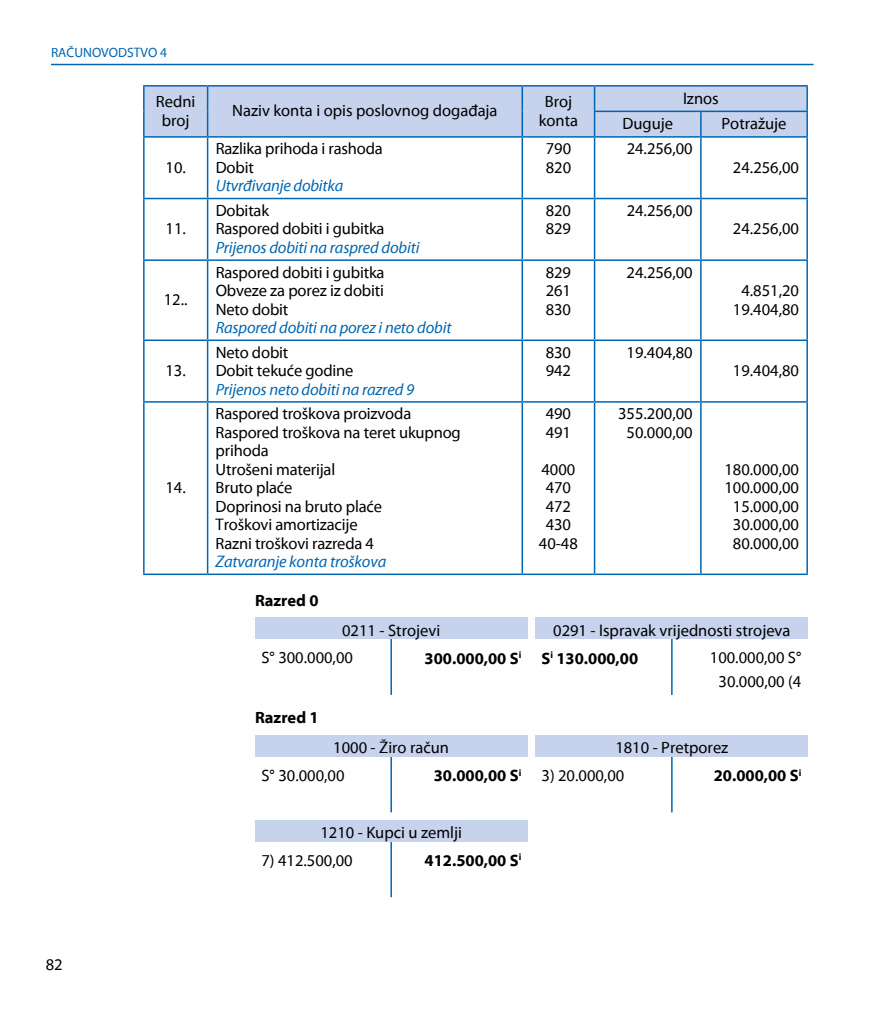
<style>
.page{position:relative;width:893px;height:1021px;background:#fff}
.page>*{position:absolute;margin:0;border:0;box-sizing:border-box;transform-origin:0 0}
.t1{font:16.5px/18.5px "FS Myriad Pro";color:#000}
.t2{font:italic 16.5px "FS Myriad Pro";letter-spacing:-.01em;color:#0066b3}
.t3{font:700 16.5px "FS Myriad Pro";color:#000}
.t4{font:13.5px "FS Myriad Pro";color:#0066b3}
.t5{font:700 9.6px "FS Myriad Pro";color:#000}
</style>
<div class="page">
<hr style="left:51px;top:64px;width:763px;height:1px;background:#0066b3">
<svg style="left:145px;top:138px;width:661px;height:435px"></svg>
<hr style="left:143px;top:85px;width:65px;height:2px;background:#0066b3">
<hr style="left:143px;top:87px;width:2px;height:24px;background:#0066b3">
<hr style="left:208px;top:85px;width:314px;height:2px;background:#0066b3">
<hr style="left:522px;top:85px;width:73px;height:2px;background:#0066b3">
<hr style="left:143px;top:111px;width:2px;height:25px;background:#0066b3">
<hr style="left:595px;top:85px;width:106px;height:2px;background:#0066b3">
<hr style="left:701px;top:85px;width:107px;height:2px;background:#0066b3">
<hr style="left:806px;top:87px;width:2px;height:24px;background:#0066b3">
<div style="left:144px;top:86px;width:663px;height:50px;background:#c7d2ec"></div>
<hr style="left:701px;top:111px;width:107px;height:1px;background:#0066b3">
<hr style="left:700px;top:112px;width:2px;height:24px;background:#0066b3">
<hr style="left:806px;top:112px;width:2px;height:24px;background:#0066b3">
<hr style="left:143px;top:136px;width:65px;height:2px;background:#0066b3">
<hr style="left:143px;top:138px;width:2px;height:60px;background:#0066b3">
<hr style="left:208px;top:136px;width:314px;height:2px;background:#0066b3">
<hr style="left:207px;top:138px;width:1px;height:60px;background:#0066b3">
<hr style="left:522px;top:136px;width:73px;height:2px;background:#0066b3">
<hr style="left:521px;top:138px;width:2px;height:60px;background:#0066b3">
<hr style="left:595px;top:136px;width:106px;height:2px;background:#0066b3">
<hr style="left:594px;top:138px;width:1px;height:60px;background:#0066b3">
<hr style="left:701px;top:136px;width:107px;height:2px;background:#0066b3">
<hr style="left:700px;top:138px;width:2px;height:60px;background:#0066b3">
<hr style="left:806px;top:138px;width:2px;height:60px;background:#0066b3">
<hr style="left:143px;top:198px;width:65px;height:1px;background:#0066b3">
<hr style="left:143px;top:199px;width:2px;height:60px;background:#0066b3">
<hr style="left:208px;top:198px;width:314px;height:1px;background:#0066b3">
<hr style="left:207px;top:199px;width:1px;height:60px;background:#0066b3">
<hr style="left:522px;top:198px;width:73px;height:1px;background:#0066b3">
<hr style="left:521px;top:199px;width:2px;height:60px;background:#0066b3">
<hr style="left:595px;top:198px;width:106px;height:1px;background:#0066b3">
<hr style="left:594px;top:199px;width:1px;height:60px;background:#0066b3">
<hr style="left:701px;top:198px;width:107px;height:1px;background:#0066b3">
<hr style="left:700px;top:199px;width:2px;height:60px;background:#0066b3">
<hr style="left:806px;top:199px;width:2px;height:60px;background:#0066b3">
<hr style="left:143px;top:259px;width:65px;height:2px;background:#0066b3">
<hr style="left:143px;top:261px;width:2px;height:78px;background:#0066b3">
<hr style="left:208px;top:259px;width:314px;height:2px;background:#0066b3">
<hr style="left:207px;top:261px;width:1px;height:78px;background:#0066b3">
<hr style="left:522px;top:259px;width:73px;height:2px;background:#0066b3">
<hr style="left:521px;top:261px;width:2px;height:78px;background:#0066b3">
<hr style="left:595px;top:259px;width:106px;height:2px;background:#0066b3">
<hr style="left:594px;top:261px;width:1px;height:78px;background:#0066b3">
<hr style="left:701px;top:259px;width:107px;height:2px;background:#0066b3">
<hr style="left:700px;top:261px;width:2px;height:78px;background:#0066b3">
<hr style="left:806px;top:261px;width:2px;height:78px;background:#0066b3">
<hr style="left:143px;top:339px;width:65px;height:2px;background:#0066b3">
<hr style="left:143px;top:341px;width:2px;height:60px;background:#0066b3">
<hr style="left:208px;top:339px;width:314px;height:2px;background:#0066b3">
<hr style="left:207px;top:341px;width:1px;height:60px;background:#0066b3">
<hr style="left:522px;top:339px;width:73px;height:2px;background:#0066b3">
<hr style="left:521px;top:341px;width:2px;height:60px;background:#0066b3">
<hr style="left:595px;top:339px;width:106px;height:2px;background:#0066b3">
<hr style="left:594px;top:341px;width:1px;height:60px;background:#0066b3">
<hr style="left:701px;top:339px;width:107px;height:2px;background:#0066b3">
<hr style="left:700px;top:341px;width:2px;height:60px;background:#0066b3">
<hr style="left:806px;top:341px;width:2px;height:60px;background:#0066b3">
<hr style="left:143px;top:401px;width:65px;height:1px;background:#0066b3">
<hr style="left:143px;top:402px;width:2px;height:171px;background:#0066b3">
<hr style="left:208px;top:401px;width:314px;height:1px;background:#0066b3">
<hr style="left:207px;top:402px;width:1px;height:171px;background:#0066b3">
<hr style="left:522px;top:401px;width:73px;height:1px;background:#0066b3">
<hr style="left:521px;top:402px;width:2px;height:171px;background:#0066b3">
<hr style="left:595px;top:401px;width:106px;height:1px;background:#0066b3">
<hr style="left:594px;top:402px;width:1px;height:171px;background:#0066b3">
<hr style="left:701px;top:401px;width:107px;height:1px;background:#0066b3">
<hr style="left:700px;top:402px;width:2px;height:171px;background:#0066b3">
<hr style="left:806px;top:402px;width:2px;height:171px;background:#0066b3">
<hr style="left:143px;top:573px;width:65px;height:2px;background:#0066b3">
<hr style="left:208px;top:573px;width:314px;height:2px;background:#0066b3">
<hr style="left:522px;top:573px;width:73px;height:2px;background:#0066b3">
<hr style="left:595px;top:573px;width:106px;height:2px;background:#0066b3">
<hr style="left:701px;top:573px;width:107px;height:2px;background:#0066b3">
<hr style="left:390px;top:637px;width:2px;height:58px;background:#0066b3">
<hr style="left:671px;top:637px;width:2px;height:58px;background:#0066b3">
<div style="left:255px;top:617px;width:272px;height:22px;background:#c7d2ec"></div>
<div style="left:536px;top:617px;width:272px;height:22px;background:#c7d2ec"></div>
<hr style="left:390px;top:755px;width:2px;height:57px;background:#0066b3">
<hr style="left:671px;top:755px;width:2px;height:57px;background:#0066b3">
<div style="left:255px;top:735px;width:272px;height:21px;background:#c7d2ec"></div>
<div style="left:536px;top:735px;width:272px;height:21px;background:#c7d2ec"></div>
<hr style="left:390px;top:839px;width:2px;height:58px;background:#0066b3">
<div style="left:255px;top:820px;width:272px;height:21px;background:#c7d2ec"></div>
<p class="t4" style="left:51px;top:45px;width:118px">RAČUNOVODSTVO 4</p>
<p class="t1" style="left:156px;top:93px;width:41px;text-align:center">Redni broj</p>
<p class="t1" style="left:232px;top:102px;width:267px">Naziv konta i opis poslovnog događaja</p>
<p class="t1" style="left:539px;top:93px;width:41px;text-align:center">Broj konta</p>
<p class="t1" style="left:683px;top:89px;width:37px">Iznos</p>
<p class="t1" style="left:622px;top:115px;width:52px">Duguje</p>
<p class="t1" style="left:721px;top:115px;width:67px">Potražuje</p>
<p class="t1" style="left:46px;top:955px;width:18px">82</p>
<p class="t1" style="left:166px;top:158px;width:22px">10.</p>
<p class="t1" style="left:166px;top:220px;width:22px">11.</p>
<p class="t1" style="left:164px;top:291px;width:25px">12..</p>
<p class="t1" style="left:165px;top:362px;width:22px">13.</p>
<p class="t1" style="left:165px;top:479px;width:22px">14.</p>
<p class="t1" style="left:216px;top:140px;width:169px">Razlika prihoda i rashoda<br>Dobit</p>
<p class="t2" style="left:216px;top:177px;width:129px">Utvrđivanje dobitka</p>
<p class="t1" style="left:216px;top:201px;width:170px">Dobitak<br>Raspored dobiti i gubitka</p>
<p class="t2" style="left:216px;top:238px;width:205px">Prijenos dobiti na raspred dobiti</p>
<p class="t1" style="left:216px;top:263px;width:170px;text-align:justify">Raspored dobiti i gubitka Obveze za porez iz dobiti Neto dobit</p>
<p class="t2" style="left:216px;top:318px;width:237px">Raspored dobiti na porez i neto dobit</p>
<p class="t1" style="left:216px;top:343px;width:139px">Neto dobit<br>Dobit tekuće godine</p>
<p class="t2" style="left:216px;top:380px;width:200px">Prijenos neto dobiti na razred 9</p>
<p class="t1" style="left:216px;top:405px;width:247px">Raspored troškova proizvoda<br>Raspored troškova na teret ukupnog prihoda<br>Utrošeni materijal<br>Bruto plaće<br>Doprinosi na bruto plaće<br>Troškovi amortizacije<br>Razni troškovi razreda 4</p>
<p class="t2" style="left:216px;top:552px;width:172px">Zatvaranje konta troškova</p>
<p class="t1" style="left:546px;top:140px;width:27px">790<br>820</p>
<p class="t1" style="left:627px;top:140px;width:68px">24.256,00</p>
<p class="t1" style="left:546px;top:201px;width:27px">820<br>829</p>
<p class="t1" style="left:627px;top:201px;width:68px">24.256,00</p>
<p class="t1" style="left:546px;top:263px;width:27px;text-align:justify">829<br>261<br>830</p>
<p class="t1" style="left:627px;top:263px;width:68px">24.256,00</p>
<p class="t1" style="left:546px;top:343px;width:27px">830<br>942</p>
<p class="t1" style="left:627px;top:343px;width:68px">19.404,80</p>
<p class="t1" style="left:546px;top:405px;width:27px">490<br>491</p>
<p class="t1" style="left:539px;top:460px;width:40px;text-align:center">4000<br>470<br>472<br>430<br>40-48</p>
<p class="t1" style="left:618px;top:405px;width:76px;text-align:center">355.200,00<br>50.000,00</p>
<p class="t1" style="left:733px;top:158px;width:68px">24.256,00</p>
<p class="t1" style="left:733px;top:220px;width:68px">24.256,00</p>
<p class="t1" style="left:733px;top:282px;width:68px;text-align:center">4.851,20<br>19.404,80</p>
<p class="t1" style="left:733px;top:362px;width:68px">19.404,80</p>
<p class="t1" style="left:724px;top:460px;width:76px;text-align:center">180.000,00<br>100.000,00<br>15.000,00<br>30.000,00<br>80.000,00</p>
<p class="t3" style="left:255px;top:591px;width:65px">Razred 0</p>
<p class="t1" style="left:261px;top:616px;width:180px;line-height:27.8px;text-indent:81px">0211 - Strojevi<br>S° 300.000,00</p>
<p class="t1" style="left:553px;top:621px;width:239px">0291 - Ispravak vrijednosti strojeva</p>
<p class="t3" style="left:425px;top:649px;width:96px">300.000,00 S</p>
<p class="t5" style="left:519px;top:649px;width:4px">i</p>
<p class="t1" style="left:710px;top:646px;width:93px;line-height:24px;text-align:center">100.000,00 S°<br>30.000,00 (4</p>
<p class="t3" style="left:541px;top:649px;width:98px">S<sup>i</sup> 130.000,00</p>
<p class="t3" style="left:255px;top:708px;width:65px">Razred 1</p>
<p class="t1" style="left:262px;top:734px;width:189px;line-height:27.8px;text-indent:72px">1000 - Žiro račun<br>S° 30.000,00</p>
<p class="t1" style="left:615px;top:738px;width:114px">1810 - Pretporez</p>
<p class="t5" style="left:519px;top:767px;width:4px">i</p>
<p class="t3" style="left:714px;top:766px;width:89px">20.000,00 S<sup>i</sup></p>
<p class="t3" style="left:434px;top:766px;width:86px">30.000,00 S</p>
<p class="t1" style="left:541px;top:766px;width:84px">3) 20.000,00</p>
<p class="t1" style="left:320px;top:823px;width:143px">1210 - Kupci u zemlji</p>
<p class="t1" style="left:261px;top:851px;width:93px">7) 412.500,00</p>
<p class="t3" style="left:425px;top:851px;width:98px">412.500,00 S<sup>i</sup></p>
</div>
